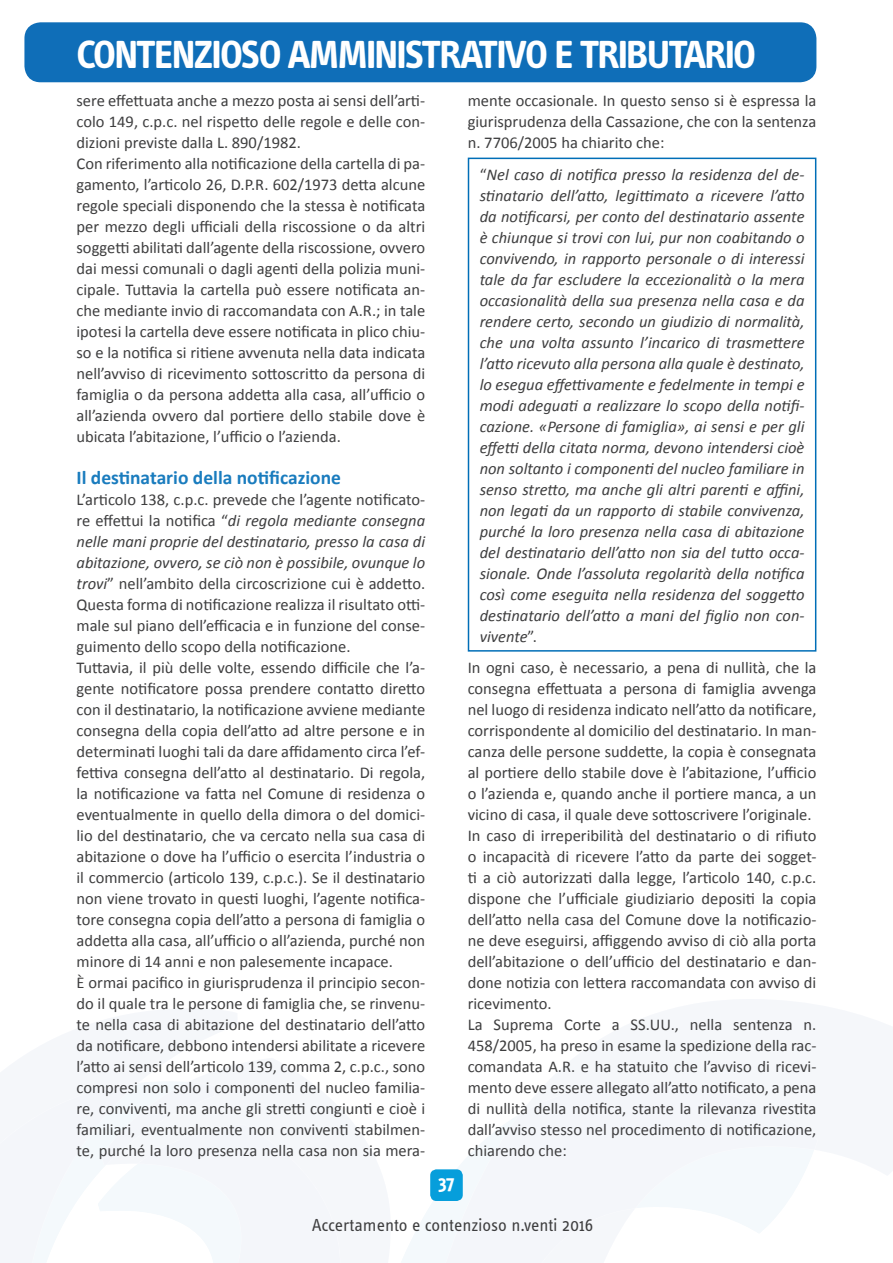
<style>
.page{position:relative;width:893px;height:1263px;background:#fff}
.page>*{position:absolute;margin:0;border:0;box-sizing:border-box;transform-origin:0 0}
.t1{font:700 40.5px "Info Text OT";letter-spacing:-.045em;color:#fff}
.TITOLO_paragrafo{font:700 19.5px "Calibri";color:#1a7cbe}
.t2{font:700 19.5px "Info Text OT";color:#fff}
.t3{font:18px "Info Text OT";letter-spacing:-.005em;color:#3e3e3f}
.CORPO_TESTO{font:16.5px/21px "Calibri";color:#3e3e3f;text-align:justify}
.testo_box_chiaro{font:italic 16.5px/21px "Calibri";color:#3e3e3f;text-align:justify}
.s1{font-style:italic}
.s2{font-style:normal}
</style>
<div class="page">
<svg style="left:401px;top:1083px;width:413px;height:180px;fill:#f4f7fa"></svg>
<svg style="left:0;top:1082px;width:340px;height:181px"></svg>
<div style="left:430px;top:1169px;width:33px;height:32px;background:#069edb;border-radius:6px"></div>
<div style="left:24px;top:22px;width:792px;height:60px;background:#0f6eb8;border-radius:16px"></div>
<div style="left:468px;top:158px;width:348px;height:494px;border:2px solid #006eb7"></div>
<h1 class="t1" style="left:77px;top:30px;width:681px">CONTENZIOSO AMMINISTRATIVO E TRIBUTARIO</h1>
<p class="CORPO_TESTO" style="left:77px;top:90px;width:350px">sere effettuata anche a mezzo posta ai sensi dell’arti&shy;colo 149, c.p.c. nel rispetto delle regole e delle con&shy;dizioni previste dalla L. 890/1982.</p>
<p class="CORPO_TESTO" style="left:77px;top:153px;width:350px">Con riferimento alla notificazione della cartella di pa&shy;gamento, l’articolo 26, D.P.R. 602/1973 detta alcune regole speciali disponendo che la stessa è notificata per mezzo degli ufficiali della riscossione o da altri soggetti abilitati dall’agente della riscossione, ovvero dai messi comunali o dagli agenti della polizia muni&shy;cipale. Tuttavia la cartella può essere notificata an&shy;che mediante invio di raccomandata con A.R.; in tale ipotesi la cartella deve essere notificata in plico chiu&shy;so e la notifica si ritiene avvenuta nella data indicata nell’avviso di ricevimento sottoscritto da persona di famiglia o da persona addetta alla casa, all’ufficio o all’azienda ovvero dal portiere dello stabile dove è ubicata l’abitazione, l’ufficio o l’azienda.</p>
<p class="TITOLO_paragrafo" style="left:77px;top:465px;width:266px">Il destinatario della notificazione</p>
<p class="CORPO_TESTO" style="left:77px;top:489px;width:350px">L’articolo 138, c.p.c. prevede che l’agente notificato&shy;re effettui la notifica “<span class="s1">di regola mediante consegna nelle mani proprie del destinatario, presso la casa di abitazione, ovvero, se ciò non è possibile, ovunque lo trovi</span>” nell’ambito della circoscrizione cui è addetto.<br>Questa forma di notificazione realizza il risultato otti&shy;male sul piano dell’efficacia e in funzione del conse&shy;guimento dello scopo della notificazione.</p>
<p class="CORPO_TESTO" style="left:77px;top:657px;width:350px">Tuttavia, il più delle volte, essendo difficile che l’a&shy;gente notificatore possa prendere contatto diretto con il destinatario, la notificazione avviene mediante consegna della copia dell’atto ad altre persone e in determinati luoghi tali da dare affidamento circa l’ef&shy;fettiva consegna dell’atto al destinatario. Di regola, la notificazione va fatta nel Comune di residenza o eventualmente in quello della dimora o del domici&shy;lio del destinatario, che va cercato nella sua casa di abitazione o dove ha l’ufficio o esercita l’industria o il commercio (articolo 139, c.p.c.). Se il destinatario non viene trovato in questi luoghi, l’agente notifica&shy;tore consegna copia dell’atto a persona di famiglia o addetta alla casa, all’ufficio o all’azienda, purché non minore di 14 anni e non palesemente incapace.</p>
<p class="CORPO_TESTO" style="left:77px;top:972px;width:350px">È ormai pacifico in giurisprudenza il principio secon&shy;do il quale tra le persone di famiglia che, se rinvenu&shy;te nella casa di abitazione del destinatario dell’atto da notificare, debbono intendersi abilitate a ricevere l’atto ai sensi dell’articolo 139, comma 2, c.p.c., sono compresi non solo i componenti del nucleo familia&shy;re, conviventi, ma anche gli stretti congiunti e cioè i familiari, eventualmente non conviventi stabilmen&shy;te, purché la loro presenza nella casa non sia mera-</p>
<p class="CORPO_TESTO" style="left:468px;top:90px;width:350px">mente occasionale. In questo senso si è espressa la giurisprudenza della Cassazione, che con la sentenza n. 7706/2005 ha chiarito che:</p>
<p class="testo_box_chiaro" style="left:480px;top:163px;width:326px"><span class="s2">“</span>Nel caso di notifica presso la residenza del de&shy;stinatario dell’atto, legittimato a ricevere l’atto da notificarsi, per conto del destinatario assente è chiunque si trovi con lui, pur non coabitando o convivendo, in rapporto personale o di interessi tale da far escludere la eccezionalità o la mera occasionalità della sua presenza nella casa e da rendere certo, secondo un giudizio di normalità, che una volta assunto l’incarico di trasmettere l’atto ricevuto alla persona alla quale è destinato, lo esegua effettivamente e fedelmente in tempi e modi adeguati a realizzare lo scopo della notifi&shy;cazione. «Persone di famiglia», ai sensi e per gli effetti della citata norma, devono intendersi cioè non soltanto i componenti del nucleo familiare in senso stretto, ma anche gli altri parenti e affini, non legati da un rapporto di stabile convivenza, purché la loro presenza nella casa di abitazione del destinatario dell’atto non sia del tutto occa&shy;sionale. Onde l’assoluta regolarità della notifica così come eseguita nella residenza del soggetto destinatario dell’atto a mani del figlio non con&shy;vivente<span class="s2">”.</span></p>
<p class="CORPO_TESTO" style="left:468px;top:657px;width:350px">In ogni caso, è necessario, a pena di nullità, che la consegna effettuata a persona di famiglia avvenga nel luogo di residenza indicato nell’atto da notificare, corrispondente al domicilio del destinatario. In man&shy;canza delle persone suddette, la copia è consegnata al portiere dello stabile dove è l’abitazione, l’ufficio o l’azienda e, quando anche il portiere manca, a un vicino di casa, il quale deve sottoscrivere l’originale.</p>
<p class="CORPO_TESTO" style="left:468px;top:825px;width:350px">In caso di irreperibilità del destinatario o di rifiuto o incapacità di ricevere l’atto da parte dei sogget&shy;ti a ciò autorizzati dalla legge, l’articolo 140, c.p.c. dispone che l’ufficiale giudiziario depositi la copia dell’atto nella casa del Comune dove la notificazio&shy;ne deve eseguirsi, affiggendo avviso di ciò alla porta dell’abitazione o dell’ufficio del destinatario e dan&shy;done notizia con lettera raccomandata con avviso di ricevimento.</p>
<p class="CORPO_TESTO" style="left:468px;top:1014px;width:350px">La Suprema Corte a SS.UU., nella sentenza n.<br>458/2005, ha preso in esame la spedizione della rac&shy;comandata A.R. e ha statuito che l’avviso di ricevi&shy;mento deve essere allegato all’atto notificato, a pena di nullità della notifica, stante la rilevanza rivestita dall’avviso stesso nel procedimento di notificazione, chiarendo che:</p>
<p class="t2" style="left:438px;top:1171px;width:18px">37</p>
<p class="t3" style="left:312px;top:1214px;width:283px">Accertamento e contenzioso n.venti 2016</p>
</div>
